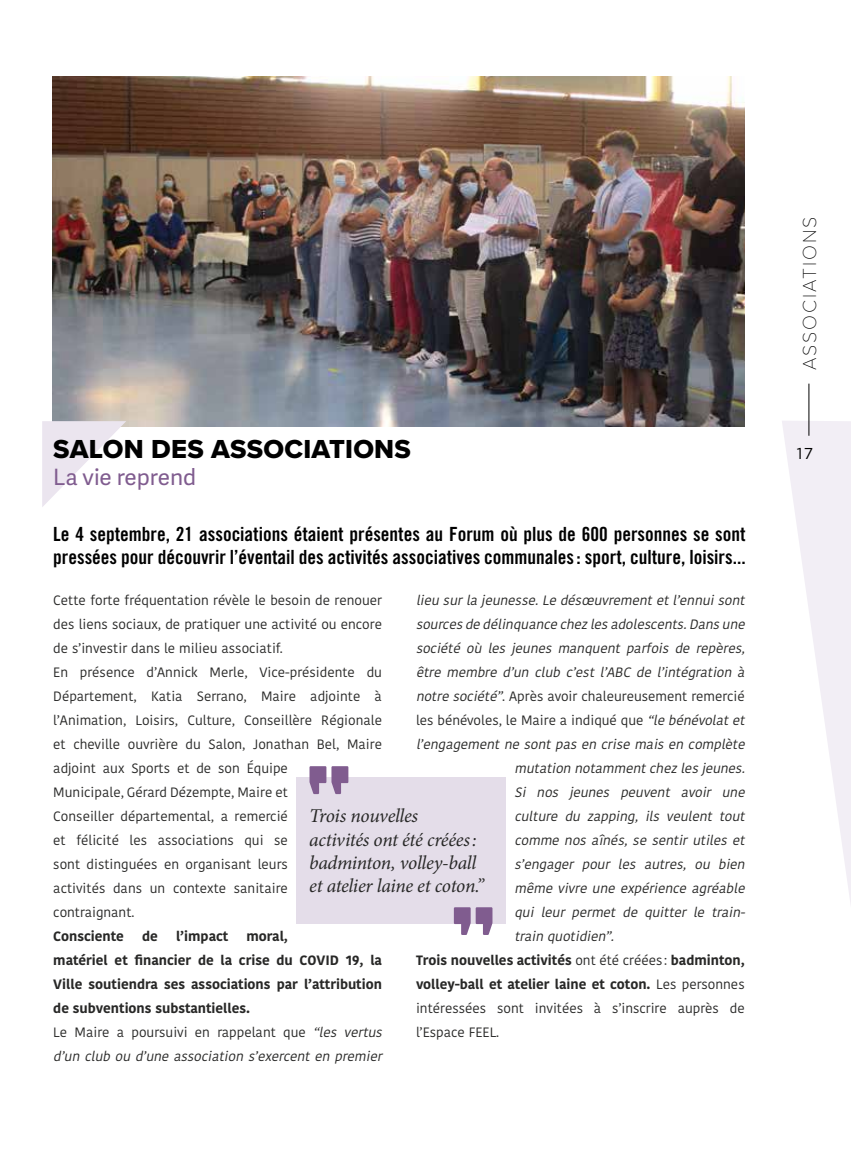
<style>
.page{position:relative;width:851px;height:1149px;background:#fff}
.page>*{position:absolute;margin:0;border:0;box-sizing:border-box;transform-origin:0 0}
.t1{font:27px "Proxima Nova Extrabld";letter-spacing:.01em;color:#000}
.t2{font:22.5px "Adelle Sans";color:#805c8f}
.t3{font:19.5px/23.4px "Trade Gothic LT Std Bd Cn 20";color:#000}
.t4{font:italic 19.5px/23.4px "Minion Pro";letter-spacing:-.02em;color:#282827}
.t5{font:100 19.5px "Proxima Nova T";letter-spacing:.1em;color:#000}
.t6{font:15.75px "Gotham";color:#000}
.t7{font:13.5px/24px "Kohinoor Devanagari";color:#282827}
.t8{font:italic 13.5px "Kohinoor Devanagari";color:#282827}
.t9{font:700 13.5px/24px "Kohinoor Devanagari";color:#282827}
.s1{font-style:italic}
.s2{font-weight:400}
.s3{font-weight:400;font-style:italic}
</style>
<div class="page">
<svg style="left:782px;top:420px;width:68px;height:477px"></svg>
<hr style="left:808px;top:383px;width:1px;height:52px;background:#000">
<img style="left:53px;top:77px;width:691px;height:349px">
<svg style="left:42px;top:421px;width:84px;height:86px"></svg>
<div style="left:296px;top:776px;width:210px;height:147px;background:#e4dde9"></div>
<svg style="left:454px;top:907px;width:38px;height:27px"></svg>
<svg style="left:309px;top:766px;width:39px;height:27px"></svg>
<h1 class="t1" style="left:53px;top:428px;width:359px">SALON DES ASSOCIATIONS</h1>
<h2 class="t2" style="left:53px;top:460px;width:144px">La vie reprend</h2>
<h3 class="t3" style="left:53px;top:521px;width:693px">Le 4 septembre, 21 associations étaient présentes au Forum où plus de 600 personnes se sont pressées pour découvrir l’éventail des activités associatives communales: sport, culture, loisirs...</h3>
<p class="t7" style="left:53px;top:588px;width:330px">Cette forte fréquentation révèle le besoin de renouer des liens sociaux, de pratiquer une activité ou encore de s’investir dans le milieu associatif.<br>En présence d’Annick Merle, Vice-présidente du Département, Katia Serrano, Maire adjointe à l’Animation, Loisirs, Culture, Conseillère Régionale et cheville ouvrière du Salon, Jonathan Bel, Maire adjoint aux Sports et de son Équipe<br>Municipale, Gérard Dézempte, Maire et<br>Conseiller départemental, a remercié<br>et félicité les associations qui se<br>sont distinguées en organisant leurs<br>activités dans un contexte sanitaire<br>contraignant.</p>
<p class="t9" style="left:53px;top:924px;width:72px">Consciente</p>
<p class="t9" style="left:142px;top:924px;width:17px">de</p>
<p class="t9" style="left:176px;top:924px;width:54px">l’impact</p>
<p class="t8" style="left:416px;top:592px;width:334px">lieu surla jeunesse.Ledésœuvrementetl’ennuisont</p>
<p class="t8" style="left:416px;top:616px;width:334px">sourcesdedélinquancechezlesadolescents.Dansune</p>
<p class="t8" style="left:416px;top:640px;width:334px">société où les jeunes manquent parfois de repères,</p>
<p class="t8" style="left:416px;top:664px;width:334px">être membre d’un club c’est l’ABC de l’intégration à</p>
<p class="t7" style="left:416px;top:684px;width:330px"><span class="s1">notresociété”</span>. Après avoir chaleureusement remercié</p>
<p class="t7" style="left:416px;top:708px;width:334px">les bénévoles, le Maire a indiqué que <span class="s1">“lebénévolatet</span></p>
<p class="t8" style="left:416px;top:736px;width:334px">l’engagementnesontpasen crisemaisen complète</p>
<p class="t8" style="left:514px;top:760px;width:236px">mutation notammentchezlesjeunes.</p>
<p class="t8" style="left:514px;top:784px;width:236px">Si nos jeunes peuvent avoir une</p>
<p class="t8" style="left:514px;top:808px;width:236px">culture du zapping, ils veulent tout</p>
<p class="t8" style="left:514px;top:832px;width:236px">comme nos aînés, se sentir utiles et</p>
<p class="t8" style="left:514px;top:856px;width:236px">s’engager pour les autres, ou bien</p>
<p class="t8" style="left:514px;top:880px;width:236px">même vivre une expérience agréable</p>
<p class="t8" style="left:514px;top:904px;width:236px">qui leur permet de quitter le train-</p>
<p class="t8" style="left:514px;top:928px;width:105px">train quotidien”.</p>
<p class="t9" style="left:416px;top:948px;width:330px">Trois nouvelles activités <span class="s2">ont été créées :</span> badminton,</p>
<p class="t9" style="left:416px;top:972px;width:330px">volley-ball et atelier laine et coton. <span class="s2">Les personnes</span></p>
<p class="t7" style="left:416px;top:996px;width:330px">intéressées sont invitées à s’inscrire auprès de</p>
<p class="t7" style="left:416px;top:1020px;width:85px">l’Espace FEEL.</p>
<h3 class="t4" style="left:309px;top:804px;width:176px">Trois nouvelles<br>activités ont été créées: badminton, volley-ball et atelier laine et coton.”</h3>
<p class="t9" style="left:53px;top:924px;width:334px;text-indent:193px">moral,<br>matériel et financier de la crise du COVID 19, la Ville soutiendra ses associations par l’attribution de subventions substantielles.<br><span class="s2">Le Maire a poursuivi en rappelant que</span> <span class="s3">“les vertus d’un club ou d’une association s’exercent en premier</span></p>
<h3 class="t5" style="left:795px;top:370px;width:155px;rotate:-90deg">ASSOCIATIONS</h3>
<p class="t6" style="left:796px;top:443px;width:18px">17</p>
</div>
